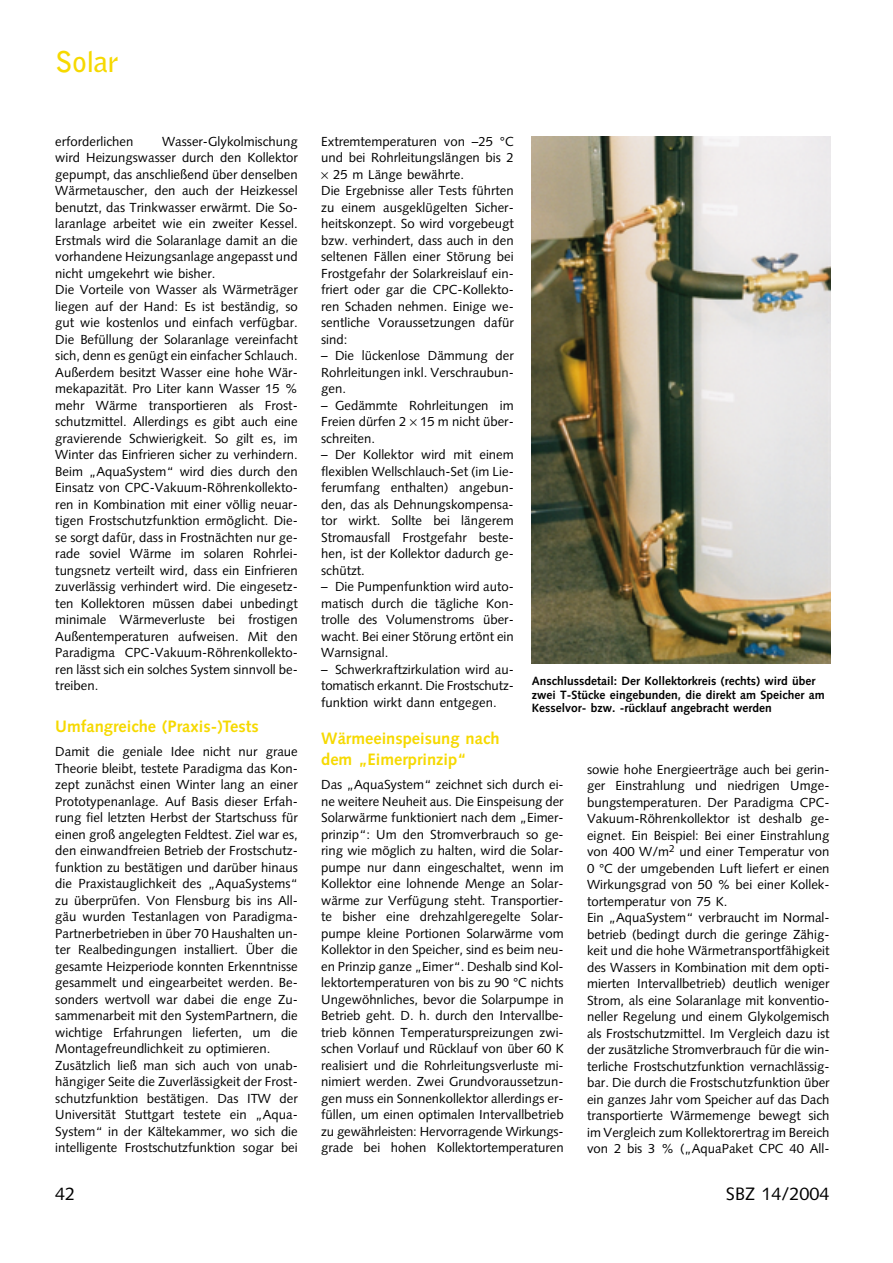
<style>
.page{position:relative;width:893px;height:1263px;background:#fff}
.page>*{position:absolute;margin:0;border:0;box-sizing:border-box;transform-origin:0 0}
.t1{font:700 28.5px "Bell Gothic";letter-spacing:-.01em;color:#f6d900}
.t2{font:18px "Syntax";color:#000}
.t3{font:700 16.5px/21px "Syntax";color:#f6d900}
.t4{font:13.2px/16.5px "Syntax";color:#000;text-align:justify}
.t5{font:700 12px/13.5px "Syntax";color:#000}
</style>
<div class="page">
<img style="left:531px;top:136px;width:299px;height:528px">
<h1 class="t1" style="left:55px;top:51px;width:65px">Solar</h1>
<p class="t4" style="left:55px;top:134px;width:79px">erforderlichen</p>
<p class="t4" style="left:55px;top:134px;width:244px;text-align:left;text-indent:107px">Wasser-Glykolmischung wird Heizungswasser durch den Kollektor gepumpt, das anschließend über denselben Wärmetauscher, den auch der Heizkessel benutzt, das Trinkwasser erwärmt. Die So&shy;laranlage arbeitet wie ein zweiter Kessel.<br>Erstmals wird die Solaranlage damit an die vorhandene Heizungsanlage angepasst und nicht umgekehrt wie bisher.<br>Die Vorteile von Wasser als Wärmeträger liegen auf der Hand: Es ist beständig, so gut wie kostenlos und einfach verfügbar.<br>Die Befüllung der Solaranlage vereinfacht sich, denn es genügt ein einfacher Schlauch.<br>Außerdem besitzt Wasser eine hohe Wär&shy;mekapazität. Pro Liter kann Wasser 15 % mehr Wärme transportieren als Frost&shy;schutzmittel. Allerdings es gibt auch eine gravierende Schwierigkeit. So gilt es, im Winter das Einfrieren sicher zu verhindern.<br>Beim „AquaSystem“ wird dies durch den Einsatz von CPC-Vakuum-Röhrenkollekto&shy;ren in Kombination mit einer völlig neuar&shy;tigen Frostschutzfunktion ermöglicht. Die&shy;se sorgt dafür, dass in Frostnächten nur ge&shy;rade soviel Wärme im solaren Rohrlei&shy;tungsnetz verteilt wird, dass ein Einfrieren zuverlässig verhindert wird. Die eingesetz&shy;ten Kollektoren müssen dabei unbedingt minimale Wärmeverluste bei frostigen Außentemperaturen aufweisen. Mit den Paradigma CPC-Vakuum-Röhrenkollekto&shy;ren lässt sich ein solches System sinnvoll be&shy;treiben.</p>
<p class="t3" style="left:55px;top:718px;width:205px">Umfangreiche (Praxis-)Tests</p>
<p class="t4" style="left:55px;top:745px;width:244px;text-align:left">Damit die geniale Idee nicht nur graue Theorie bleibt, testete Paradigma das Kon&shy;zept zunächst einen Winter lang an einer Prototypenanlage. Auf Basis dieser Erfah&shy;rung fiel letzten Herbst der Startschuss für einen groß angelegten Feldtest. Ziel war es, den einwandfreien Betrieb der Frostschutz&shy;funktion zu bestätigen und darüber hinaus die Praxistauglichkeit des „AquaSystems“ zu überprüfen. Von Flensburg bis ins All&shy;gäu wurden Testanlagen von Paradigma-Partnerbetrieben in über 70 Haushalten un&shy;ter Realbedingungen installiert. Über die gesamte Heizperiode konnten Erkenntnisse gesammelt und eingearbeitet werden. Be&shy;sonders wertvoll war dabei die enge Zu&shy;sammenarbeit mit den SystemPartnern, die wichtige Erfahrungen lieferten, um die Montagefreundlichkeit zu optimieren.<br>Zusätzlich ließ man sich auch von unab&shy;hängiger Seite die Zuverlässigkeit der Frost&shy;schutzfunktion bestätigen. Das ITW der Universität Stuttgart testete ein „Aqua-System“ in der Kältekammer, wo sich die intelligente Frostschutzfunktion sogar bei</p>
<p class="t4" style="left:321px;top:134px;width:194px">Extremtemperaturen von –25 °C</p>
<p class="t4" style="left:321px;top:151px;width:194px">und bei Rohrleitungslängen bis 2</p>
<p class="t4" style="left:333px;top:167px;width:132px">25 m Länge bewährte.</p>
<p class="t4" style="left:321px;top:184px;width:194px">Die Ergebnisse aller Tests führten</p>
<p class="t4" style="left:321px;top:200px;width:194px">zu einem ausgeklügelten Sicher-</p>
<p class="t4" style="left:321px;top:217px;width:194px">heitskonzept. So wird vorgebeugt</p>
<p class="t4" style="left:321px;top:233px;width:194px">bzw. verhindert, dass auch in den</p>
<p class="t4" style="left:321px;top:250px;width:194px">seltenen Fällen einer Störung bei</p>
<p class="t4" style="left:321px;top:266px;width:194px">Frostgefahr der Solarkreislauf ein-</p>
<p class="t4" style="left:321px;top:283px;width:194px">friert oder gar die CPC-Kollekto-</p>
<p class="t4" style="left:321px;top:299px;width:194px">ren Schaden nehmen. Einige we-</p>
<p class="t4" style="left:321px;top:316px;width:194px">sentliche Voraussetzungen dafür</p>
<p class="t4" style="left:321px;top:332px;width:28px">sind:</p>
<p class="t4" style="left:321px;top:349px;width:194px">– Die lückenlose Dämmung der Rohrleitungen inkl. Verschraubun&shy;gen.</p>
<p class="t4" style="left:321px;top:398px;width:194px">– Gedämmte Rohrleitungen im Freien dürfen 2 15 m nicht über&shy;schreiten.</p>
<p class="t4" style="left:321px;top:448px;width:194px">– Der Kollektor wird mit einem flexiblen Wellschlauch-Set (im Lie&shy;ferumfang enthalten) angebun&shy;den, das als Dehnungskompensa&shy;tor wirkt. Sollte bei längerem Stromausfall Frostgefahr beste&shy;hen, ist der Kollektor dadurch ge&shy;schützt.</p>
<p class="t4" style="left:321px;top:580px;width:194px">– Die Pumpenfunktion wird auto&shy;matisch durch die tägliche Kon&shy;trolle des Volumenstroms über&shy;wacht. Bei einer Störung ertönt ein Warnsignal.</p>
<p class="t4" style="left:321px;top:662px;width:194px">– Schwerkraftzirkulation wird au&shy;tomatisch erkannt. Die Frostschutz&shy;funktion wirkt dann entgegen.</p>
<p class="t3" style="left:321px;top:730px;width:180px">Wärmeeinspeisung nach dem „Eimerprinzip“</p>
<p class="t4" style="left:321px;top:778px;width:244px">Das „AquaSystem“ zeichnet sich durch ei&shy;ne weitere Neuheit aus. Die Einspeisung der Solarwärme funktioniert nach dem „Eimer&shy;prinzip“: Um den Stromverbrauch so ge&shy;ring wie möglich zu halten, wird die Solar&shy;pumpe nur dann eingeschaltet, wenn im Kollektor eine lohnende Menge an Solar&shy;wärme zur Verfügung steht. Transportier&shy;te bisher eine drehzahlgeregelte Solar&shy;pumpe kleine Portionen Solarwärme vom Kollektor in den Speicher, sind es beim neu&shy;en Prinzip ganze „Eimer“. Deshalb sind Kol&shy;lektortemperaturen von bis zu 90 °C nichts Ungewöhnliches, bevor die Solarpumpe in Betrieb geht. D. h. durch den Intervallbe&shy;trieb können Temperaturspreizungen zwi&shy;schen Vorlauf und Rücklauf von über 60 K realisiert und die Rohrleitungsverluste mi&shy;nimiert werden. Zwei Grundvoraussetzun&shy;gen muss ein Sonnenkollektor allerdings er&shy;füllen, um einen optimalen Intervallbetrieb zu gewährleisten: Hervorragende Wirkungs&shy;grade bei hohen Kollektortemperaturen</p>
<p class="t5" style="left:531px;top:675px;width:295px">Anschlussdetail: Der Kollektorkreis (rechts) wird über zwei T-Stücke eingebunden, die direkt am Speicher am<br>Kesselvor- bzw. -rücklauf angebracht werden</p>
<p class="t4" style="left:587px;top:762px;width:244px;text-align:left">sowie hohe Energieerträge auch bei gerin&shy;ger Einstrahlung und niedrigen Umge&shy;bungstemperaturen. Der Paradigma CPC-Vakuum-Röhrenkollektor ist deshalb ge&shy;eignet. Ein Beispiel: Bei einer Einstrahlung von 400 W/m<sup>2</sup> und einer Temperatur von 0 °C der umgebenden Luft liefert er einen Wirkungsgrad von 50 % bei einer Kollek&shy;tortemperatur von 75 K.<br>Ein „AquaSystem“ verbraucht im Normal&shy;betrieb (bedingt durch die geringe Zähig&shy;keit und die hohe Wärmetransportfähigkeit des Wassers in Kombination mit dem opti&shy;mierten Intervallbetrieb) deutlich weniger Strom, als eine Solaranlage mit konventio&shy;neller Regelung und einem Glykolgemisch als Frostschutzmittel. Im Vergleich dazu ist der zusätzliche Stromverbrauch für die win&shy;terliche Frostschutzfunktion vernachlässig&shy;bar. Die durch die Frostschutzfunktion über ein ganzes Jahr vom Speicher auf das Dach transportierte Wärmemenge bewegt sich im Vergleich zum Kollektorertrag im Bereich von 2 bis 3 % („AquaPaket CPC 40 All-</p>
<h2 class="t2" style="left:55px;top:1186px;width:22px">42</h2>
<h2 class="t2" style="left:726px;top:1186px;width:105px">SBZ 14/2004</h2>
</div>
